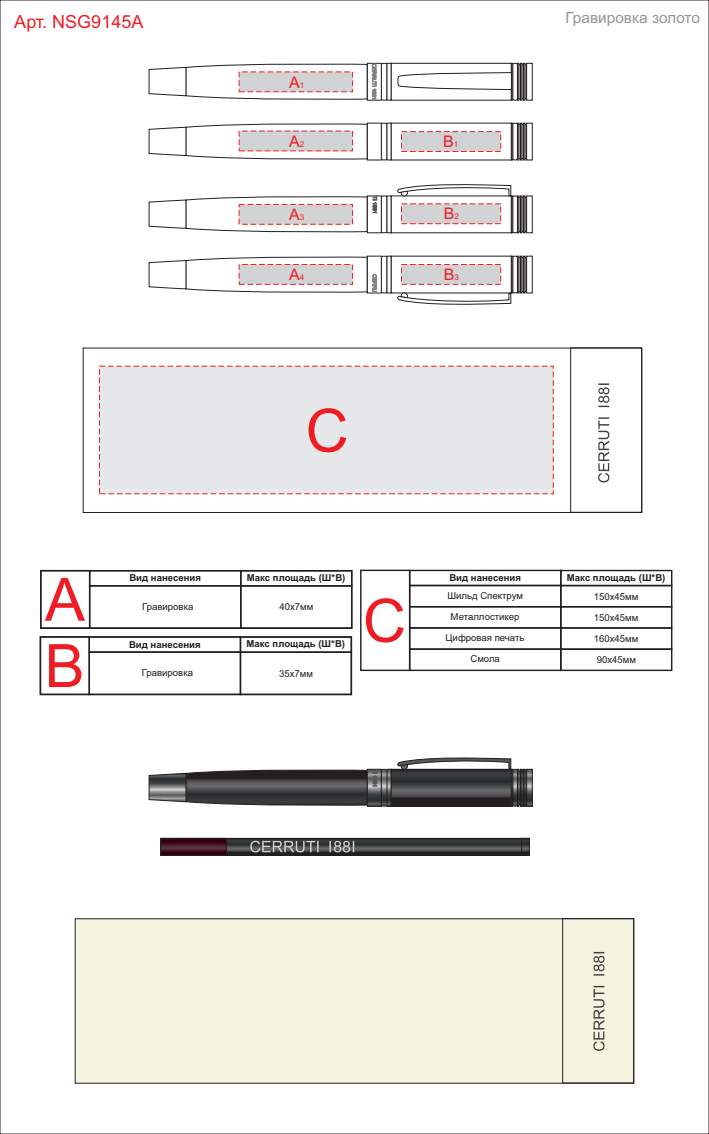
<style>
.page{position:relative;width:709px;height:1134px;background:#fff}
.page>*{position:absolute;margin:0;border:0;box-sizing:border-box;transform-origin:0 0}
.t1{font:59.9px "Arial";color:#ee1d23}
.t2{font:59.8px "Arial";color:#ee1d23}
.t3{font:18px "Arial";color:#ee1d23}
.t4{font:16px "Arial";color:#ee1d23}
.t5{font:15.4px "Arial";color:#939598}
.t6{font:9.6px "Arial";color:#231f20}
.t7{font:700 9.6px "Arial";color:#231f20}
.s1{font-size:8px}
</style>
<div class="page">
<svg style="left:227px;top:840px;width:301px;height:14px;background:#3d3e3f"></svg>
<div style="left:160px;top:838px;width:370px;height:18px;border:1px solid #231f20"></div>
<div style="left:83px;top:348px;width:559px;height:165px;border:1px solid #231f20"></div>
<div style="left:75px;top:918px;width:559px;height:166px;background:#f5f4e0"></div>
<div style="left:570px;top:348px;width:72px;height:165px;border:1px solid #231f20"></div>
<div style="left:562px;top:918px;width:72px;height:165px;border:1px solid #231f20"></div>
<svg style="left:250px;top:841px;width:104px;height:11px"></svg>
<svg style="left:593px;top:952px;width:11px;height:99px"></svg>
<svg style="left:598px;top:383px;width:11px;height:99px"></svg>
<div style="left:99px;top:366px;width:455px;height:128px;background:#e6e7e9"></div>
<svg style="left:149px;top:769px;width:218px;height:38px;background:#565758"></svg>
<svg style="left:369px;top:771px;width:10px;height:33px"></svg>
<div style="left:367px;top:769px;width:14px;height:37px;border:1px solid #231f20"></div>
<svg style="left:381px;top:769px;width:6px;height:37px"></svg>
<div style="left:381px;top:769px;width:6px;height:38px;border:1px solid #231f20;border-radius:2px"></div>
<div style="left:387px;top:769px;width:4px;height:37px;border:1px solid #231f20"></div>
<svg style="left:393px;top:771px;width:116px;height:33px;background:#3c3d3e"></svg>
<div style="left:391px;top:769px;width:120px;height:37px;border:1px solid #231f20"></div>
<div style="left:511px;top:769px;width:2px;height:37px;border:1px solid #231f20"></div>
<div style="left:513px;top:769px;width:4px;height:38px;border:1px solid #231f20;border-radius:2px"></div>
<div style="left:517px;top:769px;width:2px;height:37px;border:1px solid #231f20"></div>
<div style="left:519px;top:771px;width:1px;height:34px;border:1px solid #231f20"></div>
<div style="left:520px;top:769px;width:2px;height:37px;border:1px solid #231f20"></div>
<div style="left:522px;top:771px;width:1px;height:34px;border:1px solid #231f20"></div>
<div style="left:523px;top:769px;width:2px;height:37px;border:1px solid #231f20"></div>
<div style="left:525px;top:771px;width:1px;height:34px;border:1px solid #231f20"></div>
<svg style="left:528px;top:771px;width:2px;height:33px"></svg>
<div style="left:526px;top:769px;width:6px;height:37px;border:1px solid #231f20"></div>
<svg style="left:397px;top:757px;width:114px;height:12px"></svg>
<svg style="left:149px;top:122px;width:383px;height:39px"></svg>
<div style="left:89px;top:570px;width:152px;height:16px;border:1px solid #231f20"></div>
<div style="left:89px;top:585px;width:152px;height:44px;border:1px solid #231f20"></div>
<div style="left:240px;top:570px;width:112px;height:17px;border:1px solid #231f20"></div>
<div style="left:240px;top:585px;width:112px;height:44px;border:1px solid #231f20"></div>
<div style="left:40px;top:570px;width:50px;height:59px;border:1px solid #231f20"></div>
<div style="left:89px;top:636px;width:152px;height:17px;border:1px solid #231f20"></div>
<div style="left:89px;top:651px;width:152px;height:44px;border:1px solid #231f20"></div>
<div style="left:240px;top:636px;width:112px;height:17px;border:1px solid #231f20"></div>
<div style="left:240px;top:651px;width:112px;height:44px;border:1px solid #231f20"></div>
<div style="left:40px;top:636px;width:50px;height:59px;border:1px solid #231f20"></div>
<div style="left:409px;top:570px;width:152px;height:16px;border:1px solid #231f20"></div>
<div style="left:409px;top:585px;width:152px;height:22px;border:1px solid #231f20"></div>
<div style="left:560px;top:570px;width:112px;height:16px;border:1px solid #231f20"></div>
<div style="left:560px;top:585px;width:112px;height:22px;border:1px solid #231f20"></div>
<div style="left:360px;top:570px;width:50px;height:101px;border:1px solid #231f20"></div>
<div style="left:409px;top:606px;width:152px;height:23px;border:1px solid #231f20"></div>
<div style="left:560px;top:606px;width:112px;height:23px;border:1px solid #231f20"></div>
<div style="left:409px;top:627px;width:152px;height:23px;border:1px solid #231f20"></div>
<div style="left:560px;top:627px;width:112px;height:23px;border:1px solid #231f20"></div>
<div style="left:409px;top:648px;width:152px;height:23px;border:1px solid #231f20"></div>
<div style="left:560px;top:648px;width:112px;height:23px;border:1px solid #231f20"></div>
<svg style="left:373px;top:769px;width:4px;height:17px"></svg>
<svg style="left:149px;top:184px;width:383px;height:49px"></svg>
<div style="left:521px;top:838px;width:9px;height:18px;border:1px solid #231f20"></div>
<svg style="left:163px;top:840px;width:62px;height:14px"></svg>
<div style="left:161px;top:838px;width:66px;height:18px;border:1px solid #231f20"></div>
<svg style="left:149px;top:63px;width:383px;height:38px"></svg>
<svg style="left:149px;top:256px;width:383px;height:49px"></svg>
<h3 class="t3" style="left:14px;top:15px;width:131px">Арт. NSG9145A</h3>
<h3 class="t5" style="left:565px;top:12px;width:136px">Гравировка золото</h3>
<h3 class="t4" style="left:289px;top:76px;width:17px">А<span class="s1">1</span></h3>
<h3 class="t4" style="left:289px;top:135px;width:17px">А<span class="s1">2</span></h3>
<h3 class="t4" style="left:443px;top:136px;width:17px">B<span class="s1">1</span></h3>
<h3 class="t4" style="left:289px;top:208px;width:17px">А<span class="s1">3</span></h3>
<h3 class="t4" style="left:444px;top:208px;width:17px">B<span class="s1">2</span></h3>
<h3 class="t4" style="left:289px;top:268px;width:17px">А<span class="s1">4</span></h3>
<h3 class="t4" style="left:444px;top:268px;width:17px">B<span class="s1">3</span></h3>
<h2 class="t2" style="left:305px;top:408px;width:45px">C</h2>
<h1 class="t1" style="left:45px;top:577px;width:41px">A</h1>
<p class="t7" style="left:129px;top:574px;width:73px">Вид нанесения</p>
<p class="t7" style="left:247px;top:574px;width:100px">Макс площадь (Ш*В)</p>
<p class="t6" style="left:142px;top:602px;width:53px">Гравировка</p>
<p class="t6" style="left:279px;top:603px;width:35px">40х7мм</p>
<h1 class="t1" style="left:45px;top:643px;width:41px">B</h1>
<p class="t7" style="left:129px;top:641px;width:73px">Вид нанесения</p>
<p class="t7" style="left:246px;top:640px;width:100px">Макс площадь (Ш*В)</p>
<p class="t6" style="left:142px;top:669px;width:53px">Гравировка</p>
<p class="t6" style="left:279px;top:670px;width:35px">35х7мм</p>
<h1 class="t1" style="left:363px;top:598px;width:45px">C</h1>
<p class="t7" style="left:449px;top:574px;width:73px">Вид нанесения</p>
<p class="t7" style="left:567px;top:573px;width:100px">Макс площадь (Ш*В)</p>
<p class="t6" style="left:447px;top:592px;width:77px">Шильд Спектрум</p>
<p class="t6" style="left:593px;top:592px;width:46px">150х45мм</p>
<p class="t6" style="left:450px;top:613px;width:70px">Металлостикер</p>
<p class="t6" style="left:593px;top:614px;width:46px">150х45мм</p>
<p class="t6" style="left:445px;top:634px;width:80px">Цифровая печать</p>
<p class="t6" style="left:593px;top:635px;width:46px">160х45мм</p>
<p class="t6" style="left:470px;top:655px;width:31px">Смола</p>
<p class="t6" style="left:596px;top:656px;width:41px">90х45мм</p>
</div>
